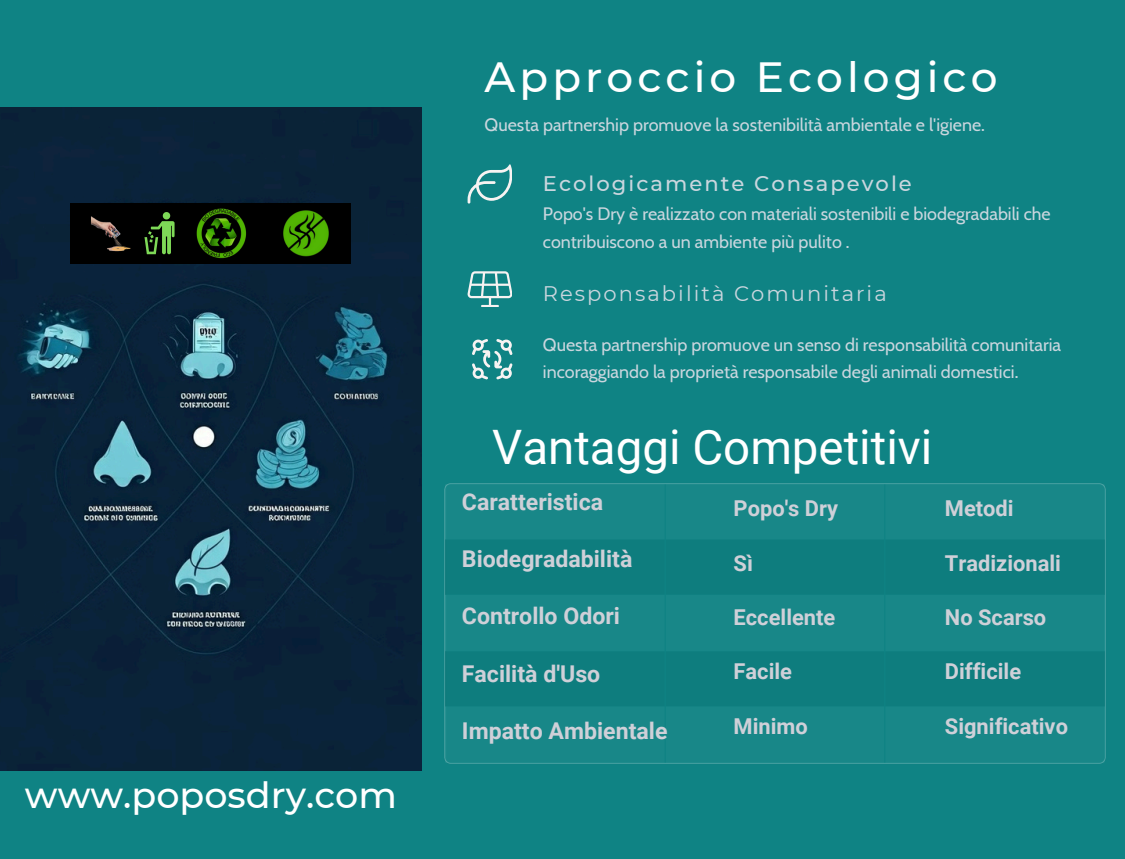
<style>
.page{position:relative;width:1125px;height:859px;background:#0f8384}
.page>*{position:absolute;margin:0;border:0;box-sizing:border-box;transform-origin:0 0}
.t1{font:47.5px "Roboto";color:#fff}
.t2{font:500 42.25px "Montserrat";letter-spacing:.095em;color:#fff}
.t3{font:500 36.5px "Montserrat";color:#fff}
.t4{font:700 23.12px "Roboto";color:#cfd0d8}
.t5{font:700 21.88px "Roboto";color:#cfd0d8}
.t6{font:21.12px "Montserrat";letter-spacing:.095em;color:#cad6de}
.t7{font:500 21.12px "Montserrat";letter-spacing:.095em;color:#cad6de}
.t8{font:17.88px/28.1px "Cabin";color:#cad6de}
</style>
<div class="page">
<svg style="left:468px;top:164px;width:44px;height:40px"></svg>
<svg style="left:468px;top:271px;width:44px;height:36px"></svg>
<svg style="left:472px;top:339px;width:40px;height:40px"></svg>
<img style="left:0;top:108px;width:422px;height:663px">
<img style="left:444px;top:483px;width:662px;height:281px">
<div style="left:71px;top:204px;width:280px;height:60px;background:#000"></div>
<img style="left:91px;top:216px;width:40px;height:36px">
<svg style="left:144px;top:212px;width:30px;height:42px"></svg>
<img style="left:196px;top:208px;width:51px;height:51px">
<img style="left:262px;top:210px;width:89px;height:57px">
<h3 class="t3" style="left:25px;top:772px;width:373px">www.poposdry.com</h3>
<p class="t2" style="left:485px;top:51px;width:514px">Approccio Ecologico</p>
<p class="t8" style="left:485px;top:111px;width:502px">Questa partnership promuove la sostenibilità ambientale e l'igiene.</p>
<p class="t7" style="left:543px;top:170px;width:370px">Ecologicamente Consapevole</p>
<p class="t8" style="left:543px;top:199px;width:509px">Popo's Dry è realizzato con materiali sostenibili e biodegradabili che contribuiscono a un ambiente più pulito .</p>
<p class="t6" style="left:543px;top:281px;width:345px">Responsabilità Comunitaria</p>
<p class="t8" style="left:543px;top:331px;width:520px;line-height:27.2px">Questa partnership promuove un senso di responsabilità comunitaria incoraggiando la proprietà responsabile degli animali domestici.</p>
<p class="t1" style="left:492px;top:420px;width:442px">Vantaggi Competitivi</p>
<h3 class="t4" style="left:462px;top:488px;width:143px">Caratteristica</h3>
<h3 class="t4" style="left:462px;top:546px;width:172px">Biodegradabilità</h3>
<h3 class="t4" style="left:462px;top:603px;width:160px">Controllo Odori</h3>
<h3 class="t4" style="left:462px;top:660px;width:140px">Facilità d'Uso</h3>
<h3 class="t4" style="left:462px;top:717px;width:207px">Impatto Ambientale</h3>
<p class="t5" style="left:734px;top:496px;width:106px">Popo's Dry</p>
<p class="t5" style="left:734px;top:550px;width:21px">Sì</p>
<p class="t5" style="left:734px;top:604px;width:103px">Eccellente</p>
<p class="t5" style="left:734px;top:659px;width:60px">Facile</p>
<p class="t5" style="left:734px;top:713px;width:76px">Minimo</p>
<h4 class="t5" style="left:945px;top:496px;width:70px">Metodi</h4>
<h4 class="t5" style="left:945px;top:550px;width:118px">Tradizionali</h4>
<h4 class="t5" style="left:945px;top:604px;width:103px">No Scarso</h4>
<h4 class="t5" style="left:945px;top:659px;width:78px">Difficile</h4>
<h4 class="t5" style="left:945px;top:713px;width:125px">Significativo</h4>
</div>
